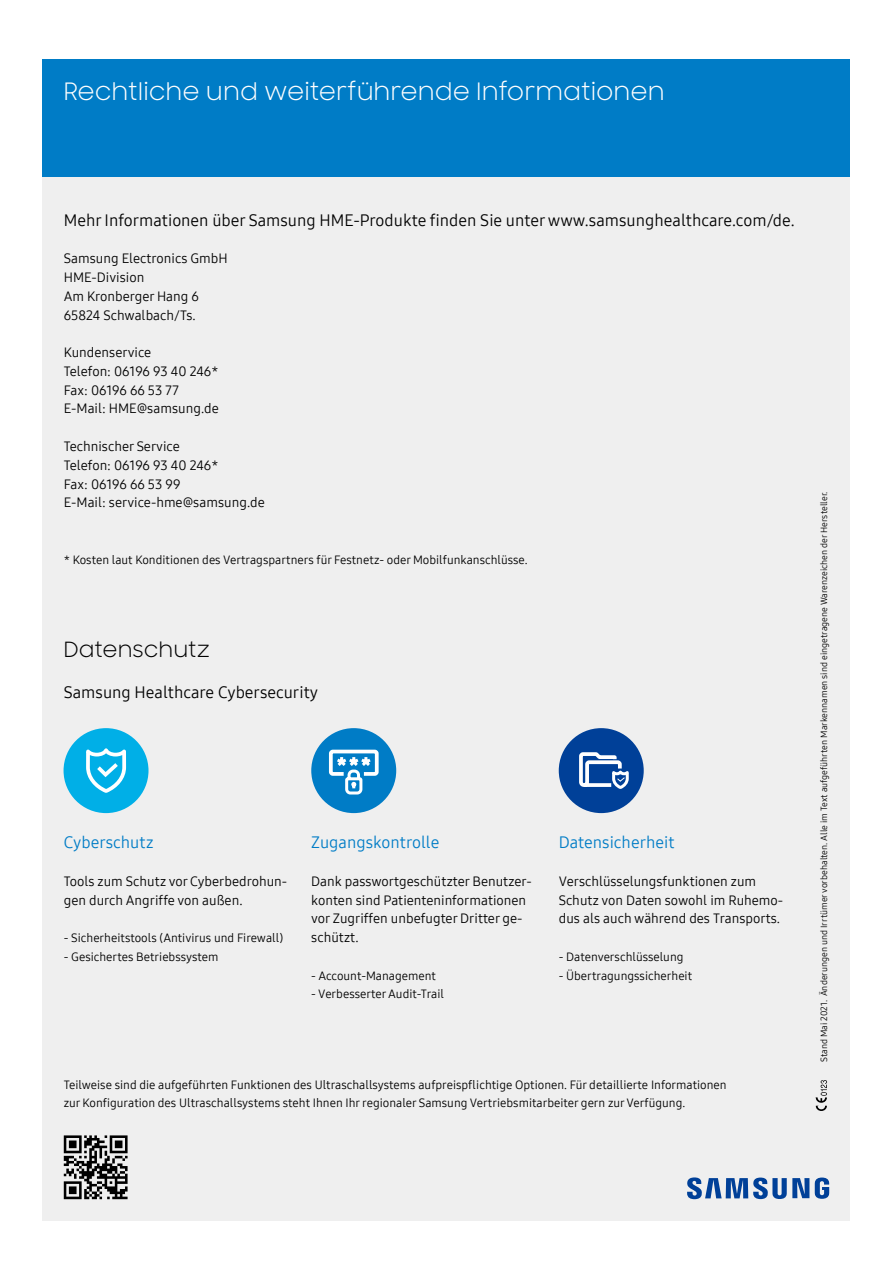
<style>
.page{position:relative;width:893px;height:1263px;background:#fff}
.page>*{position:absolute;margin:0;border:0;box-sizing:border-box;transform-origin:0 0}
._3__Heading_Blue_Box{font:24px "Samsung Sharp Sans";color:#fff}
._6__Main_8pt{font:21px "Samsung Sharp Sans";color:#000}
._6__Main_8pt-2{font:16.5px "Samsung One 400";color:#000}
._6__Main_8pt-3{font:16.5px "Samsung One 400";color:#007cc6}
._6__Main_8pt-4{font:13.5px/18.8px "Samsung One 400";color:#000}
.Caption_8pt{font:12px/18.8px "Samsung One 400";color:#000}
._6__Main_8pt-5{font:12px "Samsung One 400";color:#000}
.Caption_8pt-2{font:9px "Samsung One 400";color:#000}
</style>
<div class="page">
<div style="left:43px;top:177px;width:807px;height:1043px;background:#efefef"></div>
<svg style="left:64px;top:1135px;width:64px;height:64px"></svg>
<div style="left:43px;top:60px;width:807px;height:117px;background:#007cc6"></div>
<svg style="left:687px;top:1177px;width:122px;height:22px"></svg>
<svg style="left:815px;top:1177px;width:14px;height:22px"></svg>
<div style="left:64px;top:728px;width:84px;height:85px;background:#00afe7;border-radius:50%"></div>
<svg style="left:86px;top:748px;width:41px;height:45px"></svg>
<div style="left:311px;top:728px;width:85px;height:85px;background:#007cc6;border-radius:50%"></div>
<div style="left:329px;top:750px;width:50px;height:26px;border:4px solid #fff;border-radius:2px"></div>
<svg style="left:334px;top:754px;width:40px;height:41px"></svg>
<div style="left:559px;top:728px;width:85px;height:85px;background:#004098;border-radius:50%"></div>
<svg style="left:579px;top:752px;width:50px;height:37px"></svg>
<svg style="left:816px;top:1080px;width:11px;height:31px"></svg>
<p class="_3__Heading_Blue_Box" style="left:64px;top:75px;width:602px">Rechtliche und weiterführende Informationen</p>
<p class="_6__Main_8pt-2" style="left:64px;top:209px;width:732px">Mehr Informationen über Samsung HME-Produkte finden Sie unter www.samsunghealthcare.com/de.</p>
<p class="_6__Main_8pt-4" style="left:64px;top:249px;width:165px">Samsung Electronics GmbH</p>
<p class="_6__Main_8pt-4" style="left:64px;top:268px;width:82px">HME-Division</p>
<p class="_6__Main_8pt-4" style="left:64px;top:287px;width:137px">Am Kronberger Hang 6</p>
<p class="_6__Main_8pt-4" style="left:64px;top:305px;width:134px">65824 Schwalbach/Ts.</p>
<p class="_6__Main_8pt-4" style="left:64px;top:343px;width:89px">Kundenservice</p>
<p class="_6__Main_8pt-4" style="left:64px;top:362px;width:156px">Telefon: 06196 93 40 246*</p>
<p class="_6__Main_8pt-4" style="left:64px;top:380px;width:117px">Fax: 06196 66 53 77</p>
<p class="_6__Main_8pt-4" style="left:64px;top:399px;width:157px">E-Mail: HME@samsung.de</p>
<p class="_6__Main_8pt-4" style="left:64px;top:437px;width:118px">Technischer Service</p>
<p class="_6__Main_8pt-4" style="left:64px;top:455px;width:156px">Telefon: 06196 93 40 246*</p>
<p class="_6__Main_8pt-4" style="left:64px;top:474px;width:118px">Fax: 06196 66 53 99</p>
<p class="_6__Main_8pt-4" style="left:64px;top:493px;width:203px">E-Mail: service-hme@samsung.de</p>
<p class="Caption_8pt" style="left:64px;top:550px;width:465px">* Kosten laut Konditionen des Vertragspartners für Festnetz- oder Mobilfunkanschlüsse.</p>
<p class="_6__Main_8pt" style="left:64px;top:635px;width:148px">Datenschutz</p>
<p class="_6__Main_8pt-2" style="left:64px;top:681px;width:256px">Samsung Healthcare Cybersecurity</p>
<p class="_6__Main_8pt-3" style="left:64px;top:831px;width:91px">Cyberschutz</p>
<p class="_6__Main_8pt-4" style="left:64px;top:872px;width:225px">Tools zum Schutz vor Cyberbedrohun&shy;gen durch Angriffe von außen.</p>
<p class="_6__Main_8pt-5" style="left:64px;top:930px;width:221px">- Sicherheitstools (Antivirus und Firewall)</p>
<p class="_6__Main_8pt-5" style="left:64px;top:949px;width:156px">- Gesichertes Betriebssystem</p>
<p class="_6__Main_8pt-3" style="left:311px;top:831px;width:130px">Zugangskontrolle</p>
<p class="_6__Main_8pt-4" style="left:311px;top:872px;width:222px">Dank passwortgeschützter Benutzer&shy;konten sind Patienteninformationen</p>
<p class="_6__Main_8pt-4" style="left:311px;top:909px;width:213px">vor Zugriffen unbefugter Dritter ge&shy;schützt.</p>
<p class="_6__Main_8pt-5" style="left:311px;top:967px;width:126px">- Account-Management</p>
<p class="_6__Main_8pt-5" style="left:311px;top:986px;width:134px">- Verbesserter Audit-Trail</p>
<p class="_6__Main_8pt-3" style="left:559px;top:831px;width:117px">Datensicherheit</p>
<p class="_6__Main_8pt-4" style="left:559px;top:872px;width:199px">Verschlüsselungsfunktionen zum</p>
<p class="_6__Main_8pt-4" style="left:559px;top:890px;width:226px">Schutz von Daten sowohl im Ruhemo&shy;dus als auch während des Transports.</p>
<p class="_6__Main_8pt-5" style="left:559px;top:949px;width:126px">- Datenverschlüsselung</p>
<p class="_6__Main_8pt-5" style="left:559px;top:967px;width:135px">- Übertragungssicherheit</p>
<p class="Caption_8pt" style="left:64px;top:1075px;width:664px">Teilweise sind die aufgeführten Funktionen des Ultraschallsystems aufpreispflichtige Optionen. Für detaillierte Informationen zur Konfiguration des Ultraschallsystems steht Ihnen Ihr regionaler Samsung Vertriebsmitarbeiter gern zur Verfügung.</p>
<p class="Caption_8pt-2" style="left:818px;top:1062px;width:572px;rotate:-90deg">Stand Mai 2021. Änderungen und Irrtümer vorbehalten. Alle im Text aufgeführten Markennamen sind eingetragene Warenzeichen der Hersteller.</p>
</div>
